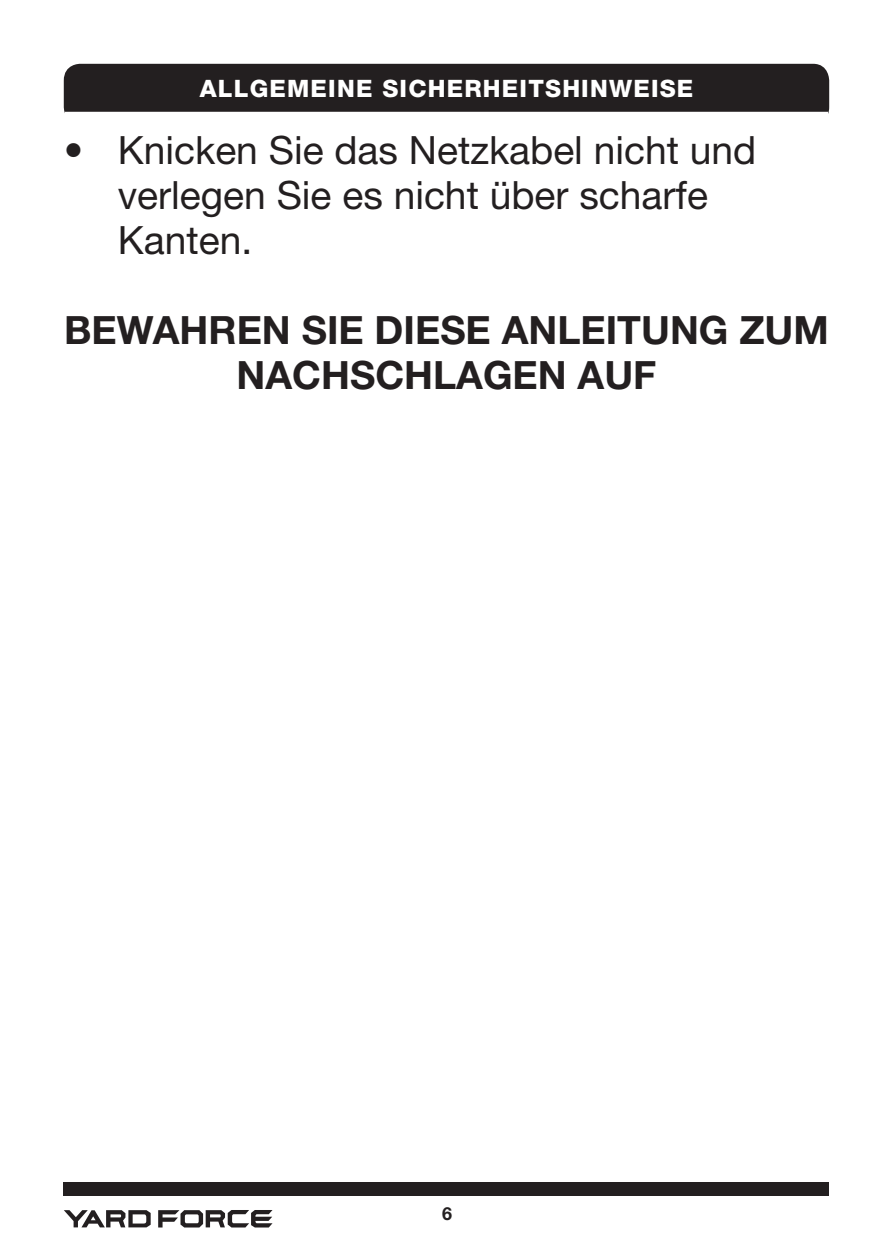
<style>
.page{position:relative;width:893px;height:1259px;background:#fff}
.page>*{position:absolute;margin:0;border:0;box-sizing:border-box;transform-origin:0 0}
.t1{font:39px/45px "Helvetica Neue LT Std";color:#231f20}
.t2{font:700 39px/45px "Helvetica Neue LT Std";color:#231f20;text-align:center}
.t3{font:800 24px "Helvetica Neue LT Std";letter-spacing:.05em;color:#fff}
.t4{font:700 18px "Helvetica Neue LT Std";color:#231f20}
</style>
<div class="page">
<div style="left:64px;top:1182px;width:765px;height:13px;background:#231f20"></div>
<svg style="left:158px;top:1210px;width:115px;height:17px"></svg>
<svg style="left:64px;top:1210px;width:87px;height:17px"></svg>
<div style="left:64px;top:64px;width:765px;height:50px;background:#231f20"></div>
<p class="t3" style="left:200px;top:74px;width:495px">ALLGEMEINE SICHERHEITSHINWEISE</p>
<p class="t1" style="left:118px;top:127px;width:640px;text-indent:-54px">• Knicken Sie das Netzkabel nicht und verlegen Sie es nicht über scharfe<br>Kanten.</p>
<p class="t2" style="left:64px;top:306px;width:766px">BEWAHREN SIE DIESE ANLEITUNG ZUM<br>NACHSCHLAGEN AUF</p>
<p class="t4" style="left:442px;top:1202px;width:12px">6</p>
</div>
